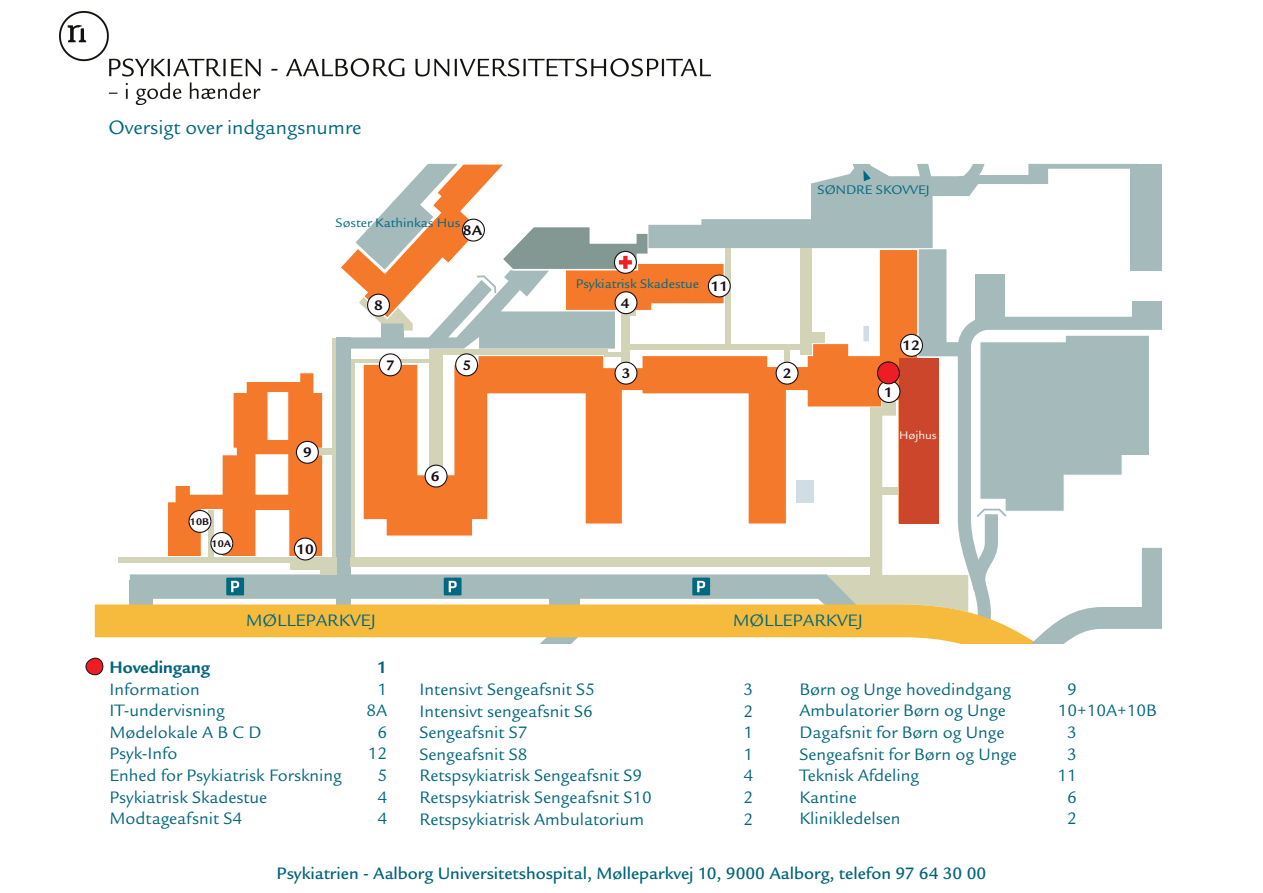
<style>
.page{position:relative;width:1263px;height:893px;background:#fff}
.page>*{position:absolute;margin:0;border:0;box-sizing:border-box;transform-origin:0 0}
.t1{font:21px "Legacy Sans ITC Std";color:#00657c}
.t2{font:18px "Legacy Sans ITC Std";color:#00657c}
.t3{font:500 18px "Legacy Sans ITC Std";color:#00657c}
.t4{font:18px "Legacy Sans ITC Std";color:#006880;scale:1.05 1}
.t5{font:700 18px "Legacy Sans ITC Std";color:#00657c}
.t6{font:700 15px "Legacy Sans ITC Std";color:#160e15;scale:1.05 1}
.t7{font:13.5px "Legacy Sans ITC Std";color:#006880;scale:1.05 1}
.t8{font:12px "Legacy Sans ITC Std";color:#fff;scale:1.05 1}
.t9{font:700 10.5px "Legacy Sans ITC Std";color:#160e15;scale:1.05 1}
</style>
<div class="page">
<svg style="left:85px;top:657px;width:19px;height:19px"></svg>
<img style="left:59px;top:11px;width:651px;height:94px">
<svg style="left:95px;top:163px;width:1067px;height:481px"></svg>
<p class="t1" style="left:108px;top:116px;width:255px">Oversigt over indgangsnumre</p>
<p class="t7" style="left:336px;top:215px;width:120px">Søster Kathinkas Hus</p>
<p class="t6" style="left:463px;top:222px;width:20px">8A</p>
<p class="t6" style="left:374px;top:297px;width:10px">8</p>
<p class="t9" style="left:190px;top:516px;width:20px">10B</p>
<p class="t9" style="left:212px;top:538px;width:20px">10A</p>
<p class="t6" style="left:303px;top:444px;width:10px">9</p>
<p class="t6" style="left:297px;top:541px;width:18px">10</p>
<p class="t6" style="left:386px;top:357px;width:10px">7</p>
<p class="t6" style="left:462px;top:356px;width:10px">5</p>
<p class="t6" style="left:431px;top:467px;width:10px">6</p>
<p class="t7" style="left:818px;top:182px;width:108px">SØNDRE SKOVVEJ</p>
<p class="t7" style="left:576px;top:277px;width:119px">Psykiatrisk Skadestue</p>
<p class="t6" style="left:621px;top:294px;width:10px">4</p>
<p class="t6" style="left:711px;top:278px;width:18px">11</p>
<p class="t6" style="left:622px;top:365px;width:10px">3</p>
<p class="t6" style="left:783px;top:365px;width:10px">2</p>
<p class="t6" style="left:902px;top:337px;width:18px">12</p>
<p class="t6" style="left:884px;top:383px;width:10px">1</p>
<p class="t8" style="left:899px;top:429px;width:38px">Højhus</p>
<p class="t4" style="left:246px;top:611px;width:125px">MØLLEPARKVEJ</p>
<p class="t4" style="left:733px;top:611px;width:125px">MØLLEPARKVEJ</p>
<p class="t5" style="left:110px;top:657px;width:102px">Hovedingang</p>
<p class="t5" style="left:377px;top:657px;width:11px">1</p>
<p class="t2" style="left:110px;top:679px;width:92px">Information</p>
<p class="t2" style="left:377px;top:679px;width:11px">1</p>
<p class="t2" style="left:110px;top:700px;width:117px">IT-undervisning</p>
<p class="t2" style="left:366px;top:700px;width:22px">8A</p>
<p class="t2" style="left:110px;top:722px;width:153px">Mødelokale A B C D</p>
<p class="t2" style="left:377px;top:722px;width:11px">6</p>
<p class="t2" style="left:110px;top:744px;width:69px">Psyk-Info</p>
<p class="t2" style="left:368px;top:744px;width:21px">12</p>
<p class="t2" style="left:110px;top:765px;width:234px">Enhed for Psykiatrisk Forskning</p>
<p class="t2" style="left:377px;top:765px;width:11px">5</p>
<p class="t2" style="left:110px;top:787px;width:159px">Psykiatrisk Skadestue</p>
<p class="t2" style="left:377px;top:787px;width:11px">4</p>
<p class="t2" style="left:110px;top:808px;width:134px">Modtageafsnit S4</p>
<p class="t2" style="left:377px;top:808px;width:11px">4</p>
<p class="t2" style="left:799px;top:679px;width:213px">Børn og Unge hovedindgang</p>
<p class="t2" style="left:1067px;top:679px;width:11px">9</p>
<p class="t2" style="left:799px;top:700px;width:208px">Ambulatorier Børn og Unge</p>
<p class="t2" style="left:1058px;top:700px;width:100px">10+10A+10B</p>
<p class="t2" style="left:799px;top:722px;width:206px">Dagafsnit for Børn og Unge</p>
<p class="t2" style="left:1067px;top:722px;width:11px">3</p>
<p class="t2" style="left:799px;top:744px;width:219px">Sengeafsnit for Børn og Unge</p>
<p class="t2" style="left:1067px;top:744px;width:11px">3</p>
<p class="t2" style="left:799px;top:765px;width:121px">Teknisk Afdeling</p>
<p class="t2" style="left:1057px;top:765px;width:21px">11</p>
<p class="t2" style="left:799px;top:787px;width:59px">Kantine</p>
<p class="t2" style="left:1067px;top:787px;width:11px">6</p>
<p class="t2" style="left:799px;top:808px;width:102px">Klinikledelsen</p>
<p class="t2" style="left:1067px;top:808px;width:11px">2</p>
<p class="t2" style="left:420px;top:679px;width:177px">Intensivt Sengeafsnit S5</p>
<p class="t2" style="left:744px;top:679px;width:11px">3</p>
<p class="t2" style="left:420px;top:701px;width:175px">Intensivt sengeafsnit S6</p>
<p class="t2" style="left:744px;top:701px;width:11px">2</p>
<p class="t2" style="left:420px;top:722px;width:109px">Sengeafsnit S7</p>
<p class="t2" style="left:744px;top:722px;width:11px">1</p>
<p class="t2" style="left:420px;top:744px;width:109px">Sengeafsnit S8</p>
<p class="t2" style="left:744px;top:744px;width:11px">1</p>
<p class="t2" style="left:420px;top:766px;width:224px">Retspsykiatrisk Sengeafsnit S9</p>
<p class="t2" style="left:744px;top:766px;width:11px">4</p>
<p class="t2" style="left:420px;top:787px;width:234px">Retspsykiatrisk Sengeafsnit S10</p>
<p class="t2" style="left:744px;top:787px;width:11px">2</p>
<p class="t2" style="left:420px;top:809px;width:226px">Retspsykiatrisk Ambulatorium</p>
<p class="t2" style="left:744px;top:809px;width:11px">2</p>
<p class="t3" style="left:277px;top:863px;width:711px">Psykiatrien - Aalborg Universitetshospital, Mølleparkvej 10, 9000 Aalborg, telefon 97 64 30 00</p>
</div>
